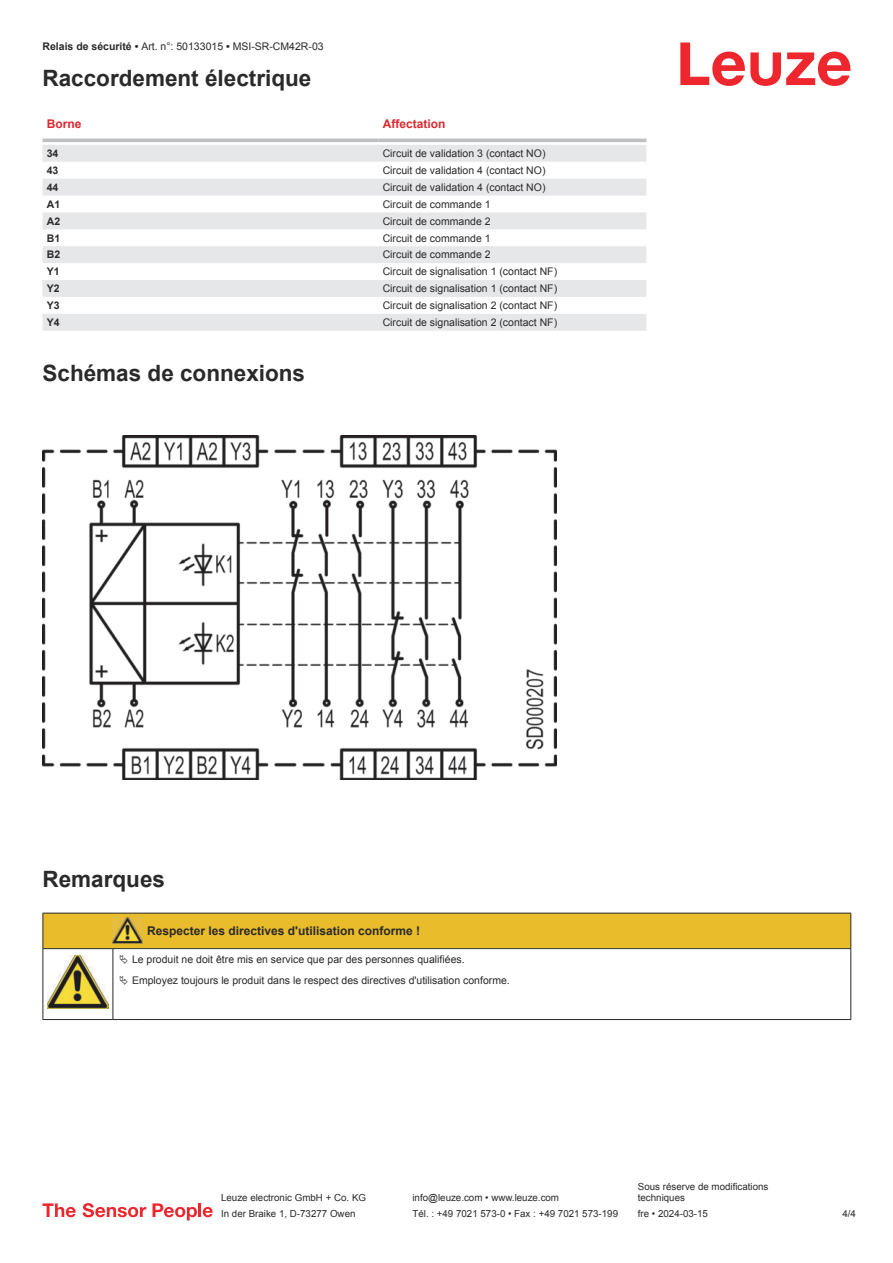
<style>
.page{position:relative;width:893px;height:1263px;background:#fff}
.page>*{position:absolute;margin:0;border:0;box-sizing:border-box;transform-origin:0 0}
.t1{font:700 22.5px "Arial";color:#2b292a}
.t2{font:700 12px "Arial";color:#2b292a}
.t3{font:700 12px "Arial";color:#db2a30}
.t4{font:10.5px/20.2px "Arial";color:#2b292a}
.t5{font:700 10.5px "Arial";color:#2b292a}
.t6{font:9.75px/11.7px "Arial";color:#2b292a}
.s1{font-weight:700}
</style>
<div class="page">
<svg style="left:680px;top:43px;width:170px;height:43px"></svg>
<svg style="left:43px;top:138px;width:603px;height:1px"></svg>
<svg style="left:43px;top:145px;width:603px;height:186px;fill:#e6e7e9"></svg>
<hr style="left:43px;top:139px;width:335px;height:3px;background:#bdbfc1">
<hr style="left:378px;top:139px;width:268px;height:3px;background:#bdbfc1">
<svg style="left:43px;top:1203px;width:33px;height:14px"></svg>
<svg style="left:83px;top:1203px;width:63px;height:14px"></svg>
<svg style="left:153px;top:1203px;width:44px;height:17px"></svg>
<hr style="left:198px;top:1203px;width:3px;height:14px;background:#ed272d">
<svg style="left:203px;top:1207px;width:10px;height:10px"></svg>
<img style="left:43px;top:436px;width:513px;height:344px">
<hr style="left:43px;top:949px;width:1px;height:66px;background:#2b292a">
<hr style="left:113px;top:949px;width:1px;height:66px;background:#2b292a">
<hr style="left:850px;top:949px;width:1px;height:66px;background:#2b292a">
<hr style="left:43px;top:1019px;width:70px;height:1px;background:#2b292a">
<hr style="left:113px;top:1019px;width:30px;height:1px;background:#2b292a">
<hr style="left:143px;top:1019px;width:708px;height:1px;background:#2b292a">
<img style="left:47px;top:990px;width:61px;height:19px">
<svg style="left:43px;top:913px;width:808px;height:77px"></svg>
<p class="t4" style="left:43px;top:37px;width:283px"><span class="s1">Relais de sécurité •</span> Art. n°: 50133015 <span class="s1">•</span> MSI-SR-CM42R-03</p>
<h1 class="t1" style="left:43px;top:70px;width:270px">Raccordement électrique</h1>
<p class="t3" style="left:47px;top:119px;width:36px">Borne</p>
<p class="t3" style="left:383px;top:119px;width:64px">Affectation</p>
<p class="t5" style="left:47px;top:149px;width:13px">34</p>
<p class="t4" style="left:383px;top:143px;width:164px">Circuit de validation 3 (contact NO)</p>
<p class="t5" style="left:47px;top:166px;width:13px">43</p>
<p class="t4" style="left:383px;top:160px;width:164px">Circuit de validation 4 (contact NO)</p>
<p class="t5" style="left:47px;top:183px;width:13px">44</p>
<p class="t4" style="left:383px;top:177px;width:164px">Circuit de validation 4 (contact NO)</p>
<p class="t5" style="left:47px;top:200px;width:15px">A1</p>
<p class="t4" style="left:383px;top:195px;width:109px">Circuit de commande 1</p>
<p class="t5" style="left:47px;top:217px;width:15px">A2</p>
<p class="t4" style="left:383px;top:212px;width:109px">Circuit de commande 2</p>
<p class="t5" style="left:47px;top:234px;width:15px">B1</p>
<p class="t4" style="left:383px;top:229px;width:109px">Circuit de commande 1</p>
<p class="t5" style="left:47px;top:251px;width:15px">B2</p>
<p class="t4" style="left:383px;top:246px;width:109px">Circuit de commande 2</p>
<p class="t5" style="left:47px;top:268px;width:14px">Y1</p>
<p class="t4" style="left:383px;top:261px;width:176px">Circuit de signalisation 1 (contact NF)</p>
<p class="t5" style="left:47px;top:285px;width:14px">Y2</p>
<p class="t4" style="left:383px;top:278px;width:176px">Circuit de signalisation 1 (contact NF)</p>
<p class="t5" style="left:47px;top:301px;width:14px">Y3</p>
<p class="t4" style="left:383px;top:295px;width:176px">Circuit de signalisation 2 (contact NF)</p>
<p class="t5" style="left:47px;top:318px;width:14px">Y4</p>
<p class="t4" style="left:383px;top:312px;width:176px">Circuit de signalisation 2 (contact NF)</p>
<h1 class="t1" style="left:43px;top:364px;width:264px">Schémas de connexions</h1>
<h1 class="t1" style="left:43px;top:870px;width:124px">Remarques</h1>
<p class="t2" style="left:147px;top:926px;width:274px">Respecter les directives d'utilisation conforme !</p>
<p class="t4" style="left:132px;top:950px;width:379px">Le produit ne doit être mis en service que par des personnes qualifiées.<br>Employez toujours le produit dans le respect des directives d'utilisation conforme.</p>
<p class="t6" style="left:221px;top:1193px;width:146px">Leuze electronic GmbH + Co. KG</p>
<p class="t6" style="left:412px;top:1193px;width:148px">info@leuze.com • www.leuze.com</p>
<p class="t6" style="left:638px;top:1181px;width:132px">Sous réserve de modifications techniques</p>
<p class="t6" style="left:221px;top:1209px;width:136px">In der Braike 1, D-73277 Owen</p>
<p class="t6" style="left:412px;top:1209px;width:207px">Tél. : +49 7021 573-0 • Fax : +49 7021 573-199</p>
<p class="t6" style="left:638px;top:1209px;width:72px">fre • 2024-03-15</p>
<p class="t6" style="left:842px;top:1209px;width:15px">4 /4</p>
</div>
